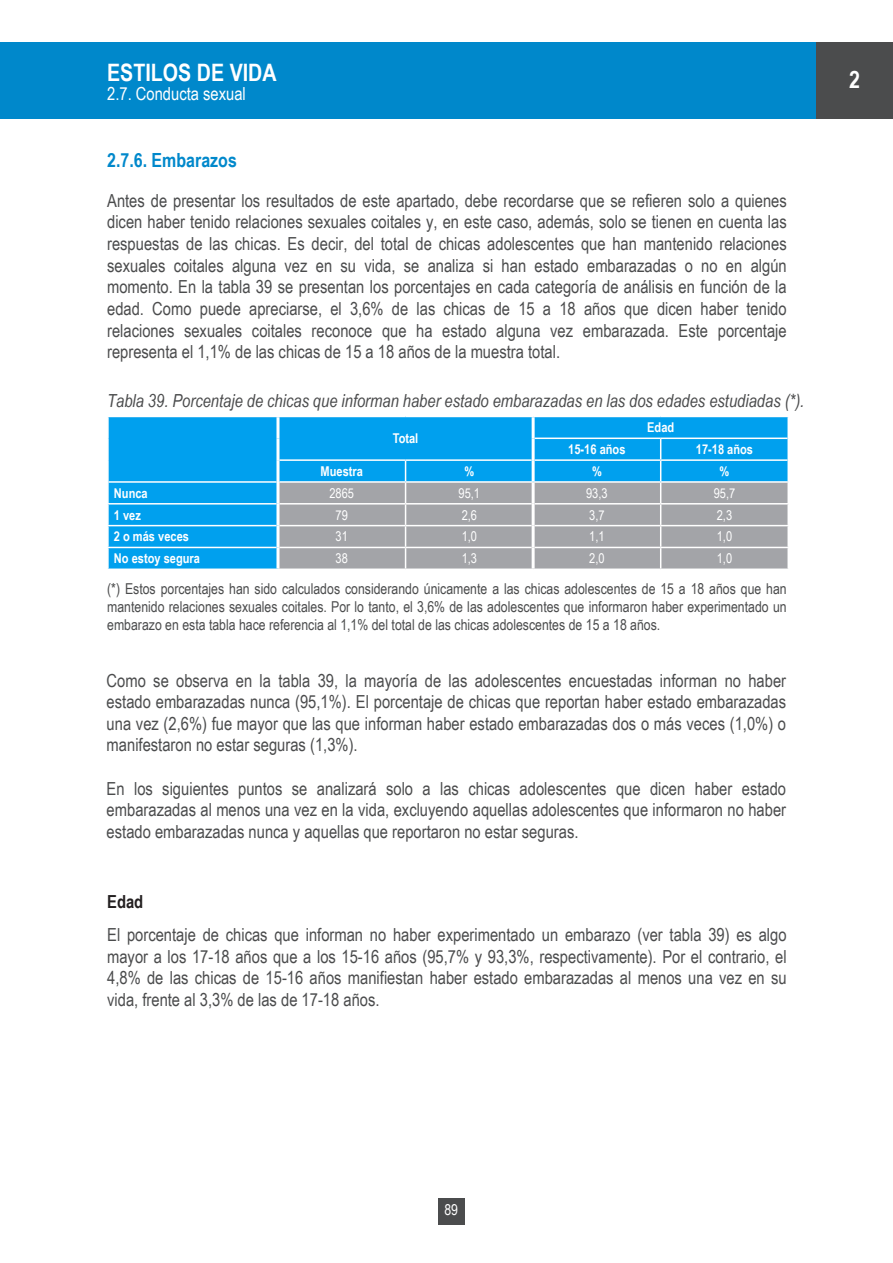
<style>
.page{position:relative;width:893px;height:1263px;background:#fff}
.page>*{position:absolute;margin:0;border:0;box-sizing:border-box;transform-origin:0 0}
.t1{font:700 24px "Arial Narrow";color:#fff}
.N_n_n{font:700 19.5px "Arial Narrow";color:#0088cb}
.cuerpo_de_texto{font:18px/21.6px "Arial Narrow";color:#4b4c4d;text-align:justify}
.Título_de_tabla{font:italic 18px "Arial Narrow";color:#4b4c4d}
.t2{font:18px "Arial Narrow";color:#fff}
.Destacado{font:700 18px "Arial Narrow";color:#231f20}
.pie_de_página{font:15px/18px "Arial Narrow";color:#4b4c4d;text-align:justify}
.t3{font:15px "Arial Narrow";color:#fff}
.cuerpo{font:13.5px "Arial Narrow";color:#fff}
.cabecera{font:700 13.5px "Arial Narrow";color:#fff}
._1ª_columna{font:700 13.5px "Arial Narrow";color:#fff}
</style>
<div class="page">
<div style="left:0;top:43px;width:893px;height:76px;background:#0088cb"></div>
<div style="left:816px;top:43px;width:77px;height:76px;background:#4b4c4d"></div>
<div style="left:438px;top:1198px;width:26px;height:26px;background:#4b4c4d"></div>
<div style="left:109px;top:417px;width:678px;height:151px;background:#00a0ee"></div>
<hr style="left:535px;top:437px;width:126px;height:2px;background:#fff">
<hr style="left:661px;top:437px;width:126px;height:2px;background:#fff">
<hr style="left:109px;top:481px;width:167px;height:2px;background:#fff">
<svg style="left:278px;top:439px;width:510px;height:130px;background:#76a8c3"></svg>
<hr style="left:787px;top:460px;width:2px;height:21px;background:#fff">
<hr style="left:107px;top:503px;width:169px;height:1px;background:#fff">
<hr style="left:107px;top:525px;width:169px;height:1px;background:#fff">
<hr style="left:107px;top:547px;width:169px;height:1px;background:#fff">
<hr style="left:276px;top:417px;width:3px;height:21px;background:#fff">
<hr style="left:276px;top:438px;width:3px;height:22px;background:#fff">
<hr style="left:276px;top:460px;width:3px;height:22px;background:#fff">
<hr style="left:276px;top:482px;width:3px;height:22px;background:#fff">
<hr style="left:276px;top:504px;width:3px;height:22px;background:#fff">
<hr style="left:276px;top:526px;width:3px;height:21px;background:#fff">
<hr style="left:276px;top:547px;width:3px;height:21px;background:#fff">
<hr style="left:532px;top:417px;width:3px;height:21px;background:#fff">
<hr style="left:532px;top:438px;width:3px;height:22px;background:#fff">
<hr style="left:532px;top:460px;width:3px;height:21px;background:#fff">
<hr style="left:532px;top:483px;width:3px;height:21px;background:#fff">
<hr style="left:532px;top:504px;width:3px;height:22px;background:#fff">
<hr style="left:532px;top:526px;width:3px;height:21px;background:#fff">
<hr style="left:532px;top:547px;width:3px;height:21px;background:#fff">
<h1 class="t1" style="left:107px;top:55px;width:171px">ESTILOS DE VIDA</h1>
<p class="t2" style="left:107px;top:81px;width:140px">2.7. Conducta sexual</p>
<p class="N_n_n" style="left:107px;top:146px;width:131px">2.7.6. Embarazos</p>
<p class="cuerpo_de_texto" style="left:107px;top:189px;width:681px">Antes de presentar los resultados de este apartado, debe recordarse que se refieren solo a quienes dicen haber tenido relaciones sexuales coitales y, en este caso, además, solo se tienen en cuenta las respuestas de las chicas. Es decir, del total de chicas adolescentes que han mantenido relaciones sexuales coitales alguna vez en su vida, se analiza si han estado embarazadas o no en algún momento. En la tabla 39 se presentan los porcentajes en cada categoría de análisis en función de la edad. Como puede apreciarse, el 3,6% de las chicas de 15 a 18 años que dicen haber tenido relaciones sexuales coitales reconoce que ha estado alguna vez embarazada. Este porcentaje representa el 1,1% de las chicas de 15 a 18 años de la muestra total.</p>
<p class="Título_de_tabla" style="left:107px;top:388px;width:699px">Tabla 39. Porcentaje de chicas que informan haber estado embarazadas en las dos edades estudiadas (*).</p>
<p class="cabecera" style="left:393px;top:428px;width:27px">Total</p>
<p class="cabecera" style="left:647px;top:417px;width:29px">Edad</p>
<p class="cabecera" style="left:568px;top:439px;width:59px">15-16 años</p>
<p class="cabecera" style="left:696px;top:439px;width:59px">17-18 años</p>
<p class="cabecera" style="left:321px;top:461px;width:44px">Muestra</p>
<p class="cabecera" style="left:464px;top:461px;width:11px">%</p>
<p class="cabecera" style="left:592px;top:461px;width:11px">%</p>
<p class="cabecera" style="left:720px;top:461px;width:11px">%</p>
<p class="_1ª_columna" style="left:114px;top:483px;width:35px">Nunca</p>
<p class="cuerpo" style="left:329px;top:483px;width:26px">2865</p>
<p class="cuerpo" style="left:459px;top:483px;width:23px">95,1</p>
<p class="cuerpo" style="left:586px;top:483px;width:23px">93,3</p>
<p class="cuerpo" style="left:714px;top:483px;width:23px">95,7</p>
<p class="_1ª_columna" style="left:114px;top:505px;width:29px">1 vez</p>
<p class="cuerpo" style="left:336px;top:505px;width:14px">79</p>
<p class="cuerpo" style="left:462px;top:505px;width:17px">2,6</p>
<p class="cuerpo" style="left:589px;top:505px;width:17px">3,7</p>
<p class="cuerpo" style="left:717px;top:505px;width:17px">2,3</p>
<p class="_1ª_columna" style="left:114px;top:526px;width:77px">2 o más veces</p>
<p class="cuerpo" style="left:336px;top:527px;width:14px">31</p>
<p class="cuerpo" style="left:462px;top:527px;width:17px">1,0</p>
<p class="cuerpo" style="left:589px;top:527px;width:17px">1,1</p>
<p class="cuerpo" style="left:717px;top:527px;width:17px">1,0</p>
<p class="_1ª_columna" style="left:114px;top:548px;width:88px">No estoy segura</p>
<p class="cuerpo" style="left:336px;top:549px;width:14px">38</p>
<p class="cuerpo" style="left:462px;top:549px;width:17px">1,3</p>
<p class="cuerpo" style="left:589px;top:549px;width:17px">2,0</p>
<p class="cuerpo" style="left:717px;top:549px;width:17px">1,0</p>
<p class="pie_de_página" style="left:107px;top:579px;width:681px">(*) Estos porcentajes han sido calculados considerando únicamente a las chicas adolescentes de 15 a 18 años que han mantenido relaciones sexuales coitales. Por lo tanto, el 3,6% de las adolescentes que informaron haber experimentado un embarazo en esta tabla hace referencia al 1,1% del total de las chicas adolescentes de 15 a 18 años.</p>
<p class="cuerpo_de_texto" style="left:107px;top:669px;width:681px">Como se observa en la tabla 39, la mayoría de las adolescentes encuestadas informan no haber estado embarazadas nunca (95,1%). El porcentaje de chicas que reportan haber estado embarazadas una vez (2,6%) fue mayor que las que informan haber estado embarazadas dos o más veces (1,0%) o manifestaron no estar seguras (1,3%).</p>
<p class="cuerpo_de_texto" style="left:107px;top:777px;width:681px">En los siguientes puntos se analizará solo a las chicas adolescentes que dicen haber estado embarazadas al menos una vez en la vida, excluyendo aquellas adolescentes que informaron no haber estado embarazadas nunca y aquellas que reportaron no estar seguras.</p>
<p class="Destacado" style="left:107px;top:888px;width:38px">Edad</p>
<p class="cuerpo_de_texto" style="left:107px;top:923px;width:681px">El porcentaje de chicas que informan no haber experimentado un embarazo (ver tabla 39) es algo mayor a los 17-18 años que a los 15-16 años (95,7% y 93,3%, respectivamente). Por el contrario, el 4,8% de las chicas de 15-16 años manifiestan haber estado embarazadas al menos una vez en su vida, frente al 3,3% de las de 17-18 años.</p>
<h1 class="t1" style="left:849px;top:61px;width:12px">2</h1>
<p class="t3" style="left:444px;top:1199px;width:15px">89</p>
</div>
